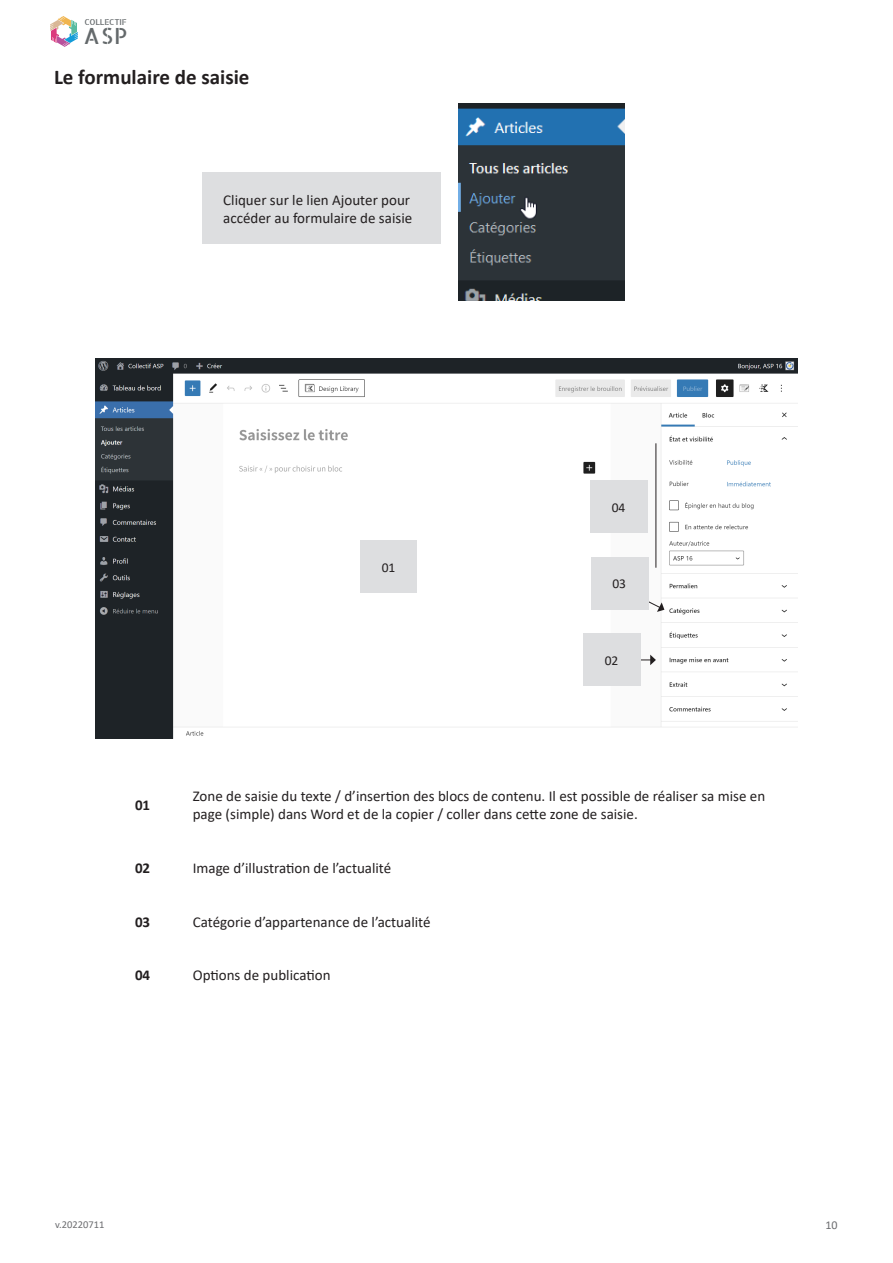
<style>
.page{position:relative;width:893px;height:1263px;background:#fff}
.page>*{position:absolute;margin:0;border:0;box-sizing:border-box;transform-origin:0 0}
.t1{font:22.35px "Allerta Stencil";color:#64696b}
.t2{font:700 21px "Calibri";color:#231f20}
.t3{font:15px/18px "Calibri";color:#231f20}
.t4{font:700 15px "Calibri";color:#231f20}
.t5{font:13.5px "Calibri";letter-spacing:-.01em;color:#231f20}
.t6{font:12px "Calibri";color:#6c6d70}
.t7{font:10.5px "Calibri";color:#6c6d70}
.t8{font:8.25px "Allerta Stencil";letter-spacing:-.025em;color:#64696b}
</style>
<div class="page">
<svg style="left:50px;top:16px;width:28px;height:31px"></svg>
<img style="left:458px;top:103px;width:166px;height:197px">
<div style="left:202px;top:172px;width:239px;height:72px;background:#dddee0"></div>
<img style="left:96px;top:358px;width:701px;height:381px">
<div style="left:361px;top:541px;width:56px;height:52px;background:#dddee0"></div>
<div style="left:590px;top:480px;width:58px;height:53px;background:#dddee0"></div>
<svg style="left:641px;top:655px;width:15px;height:10px"></svg>
<div style="left:584px;top:634px;width:57px;height:52px;background:#dddee0"></div>
<svg style="left:648px;top:601px;width:16px;height:11px"></svg>
<div style="left:591px;top:557px;width:57px;height:53px;background:#dddee0"></div>
<hr style="left:656px;top:443px;width:1px;height:125px;background:#231f20">
<p class="t8" style="left:84px;top:17px;width:44px">COLLECTIF</p>
<h1 class="t1" style="left:84px;top:21px;width:45px">ASP</h1>
<p class="t2" style="left:54px;top:62px;width:197px">Le formulaire de saisie</p>
<p class="t3" style="left:223px;top:190px;width:190px">Cliquer sur le lien Ajouter pour accéder au formulaire de saisie</p>
<p class="t5" style="left:382px;top:558px;width:15px">01</p>
<p class="t5" style="left:612px;top:498px;width:15px">04</p>
<p class="t5" style="left:612px;top:575px;width:15px">03</p>
<p class="t5" style="left:605px;top:651px;width:15px">02</p>
<p class="t4" style="left:135px;top:794px;width:17px">01</p>
<p class="t3" style="left:193px;top:787px;width:574px">Zone de saisie du texte / d’insertion des blocs de contenu. Il est possible de réaliser sa mise en page (simple) dans Word et de la copier / coller dans cette zone de saisie.</p>
<p class="t4" style="left:135px;top:857px;width:17px">02</p>
<p class="t3" style="left:193px;top:858px;width:200px">Image d’illustration de l’actualité</p>
<p class="t4" style="left:135px;top:911px;width:17px">03</p>
<p class="t3" style="left:193px;top:912px;width:239px">Catégorie d’appartenance de l’actualité</p>
<p class="t4" style="left:135px;top:965px;width:17px">04</p>
<p class="t3" style="left:193px;top:966px;width:139px">Options de publication</p>
<p class="t7" style="left:55px;top:1217px;width:51px">v.20220711</p>
<p class="t6" style="left:825px;top:1217px;width:14px">10</p>
</div>
